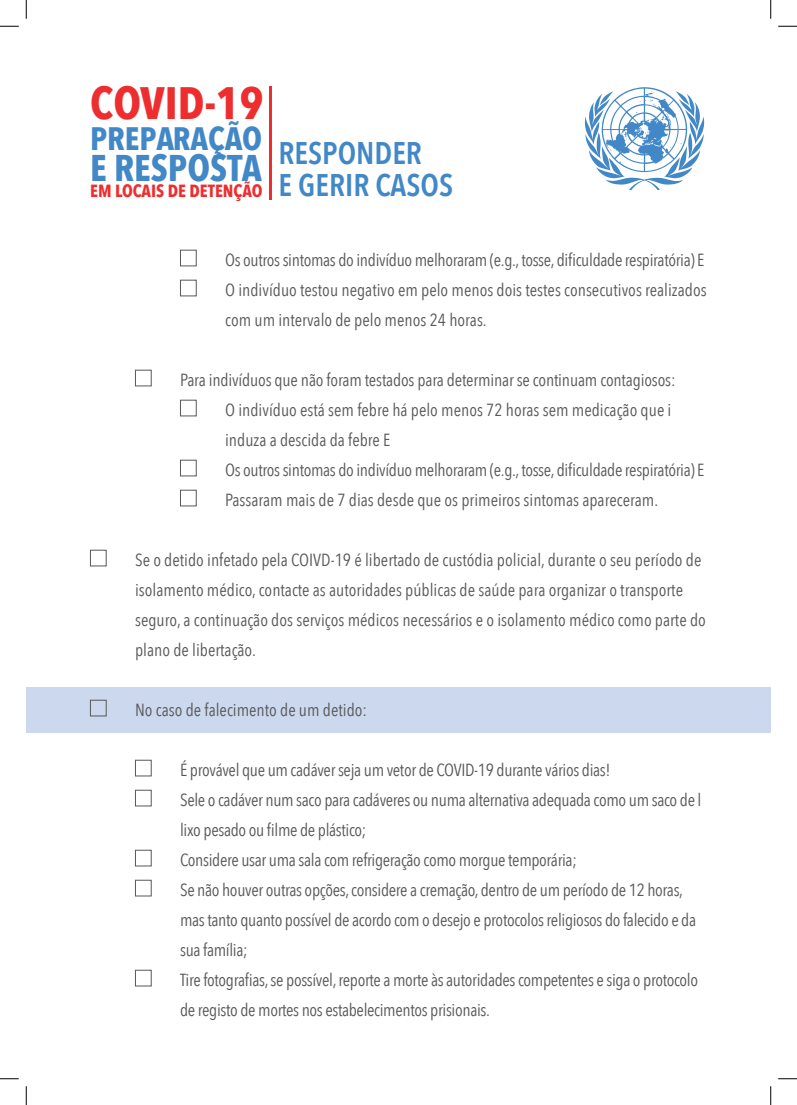
<style>
.page{position:relative;width:797px;height:1105px;background:#fff}
.page>*{position:absolute;margin:0;border:0;box-sizing:border-box;transform-origin:0 0}
.t1{font:700 45.25px "Avenir Next Condensed";color:#ee2d2f}
.t2{font:700 37.12px "Avenir Next Condensed";color:#4288c7}
.t3{font:700 32.38px "Avenir Next Condensed";color:#4288c7}
.t4{font:600 31.25px/32.5px "Avenir Next Condensed";color:#4288c7}
.t5{font:700 17.62px "Avenir Next Condensed";color:#ee2d2f}
.Main_text{font:17.5px "Avenir Next Condensed";letter-spacing:-.02em;color:#57585a}
.Main_text-2{font:17.5px "Avenir Next Condensed";color:#57585a}
</style>
<div class="page">
<svg style="left:584px;top:87px;width:120px;height:103px"></svg>
<hr style="left:269px;top:86px;width:2px;height:113px;background:#ee2d2f">
<div style="left:26px;top:688px;width:744px;height:45px;background:#ccd8ed"></div>
<div style="left:180px;top:250px;width:17px;height:16px;border:1px solid #57585a"></div>
<div style="left:180px;top:280px;width:17px;height:16px;border:1px solid #57585a"></div>
<div style="left:135px;top:370px;width:17px;height:16px;border:1px solid #57585a"></div>
<div style="left:180px;top:400px;width:17px;height:16px;border:1px solid #57585a"></div>
<div style="left:180px;top:460px;width:17px;height:16px;border:1px solid #57585a"></div>
<div style="left:180px;top:490px;width:17px;height:16px;border:1px solid #57585a"></div>
<div style="left:90px;top:550px;width:17px;height:16px;border:1px solid #57585a"></div>
<div style="left:90px;top:700px;width:17px;height:16px;border:1px solid #57585a"></div>
<div style="left:135px;top:760px;width:17px;height:16px;border:1px solid #57585a"></div>
<div style="left:135px;top:790px;width:17px;height:16px;border:1px solid #57585a"></div>
<div style="left:135px;top:850px;width:17px;height:16px;border:1px solid #57585a"></div>
<div style="left:135px;top:880px;width:17px;height:16px;border:1px solid #57585a"></div>
<div style="left:135px;top:970px;width:17px;height:16px;border:1px solid #57585a"></div>
<svg style="left:0;top:25px;width:19px;height:2px"></svg>
<svg style="left:778px;top:25px;width:19px;height:2px"></svg>
<svg style="left:0;top:1078px;width:19px;height:1px"></svg>
<svg style="left:778px;top:1078px;width:19px;height:1px"></svg>
<svg style="left:25px;top:0;width:2px;height:19px"></svg>
<svg style="left:25px;top:1086px;width:2px;height:19px"></svg>
<svg style="left:770px;top:0;width:1px;height:19px"></svg>
<svg style="left:770px;top:1086px;width:1px;height:19px"></svg>
<h1 class="t1" style="left:90px;top:76px;width:175px">COVID-19</h1>
<h3 class="t3" style="left:90px;top:119px;width:173px">PREPARAÇÃO</h3>
<h2 class="t2" style="left:90px;top:145px;width:173px">E RESPOSTA</h2>
<p class="t5" style="left:90px;top:180px;width:174px">EM LOCAIS DE DETENÇÃO</p>
<h3 class="t4" style="left:278px;top:136px;width:176px">RESPONDER<br>E GERIR CASOS</h3>
<p class="Main_text" style="left:225px;top:245px;width:481px">Os outros sintomas do indivíduo melhoraram (e.g., tosse, dificuldade respiratória) E</p>
<p class="Main_text-2" style="left:225px;top:275px;width:483px">O indivíduo testou negativo em pelo menos dois testes consecutivos realizados</p>
<p class="Main_text-2" style="left:225px;top:305px;width:263px">com um intervalo de pelo menos 24 horas.</p>
<p class="Main_text" style="left:180px;top:365px;width:497px">Para indivíduos que não foram testados para determinar se continuam contagiosos:</p>
<p class="Main_text-2" style="left:225px;top:395px;width:448px">O indivíduo está sem febre há pelo menos 72 horas sem medicação que i</p>
<p class="Main_text-2" style="left:225px;top:425px;width:167px">induza a descida da febre E</p>
<p class="Main_text" style="left:225px;top:455px;width:481px">Os outros sintomas do indivíduo melhoraram (e.g., tosse, dificuldade respiratória) E</p>
<p class="Main_text-2" style="left:225px;top:485px;width:434px">Passaram mais de 7 dias desde que os primeiros sintomas apareceram.</p>
<p class="Main_text-2" style="left:135px;top:545px;width:568px">Se o detido infetado pela COIVD-19 é libertado de custódia policial, durante o seu período de</p>
<p class="Main_text-2" style="left:135px;top:575px;width:549px">isolamento médico, contacte as autoridades públicas de saúde para organizar o transporte</p>
<p class="Main_text-2" style="left:135px;top:605px;width:572px">seguro, a continuação dos serviços médicos necessários e o isolamento médico como parte do</p>
<p class="Main_text-2" style="left:135px;top:635px;width:122px">plano de libertação.</p>
<p class="Main_text-2" style="left:135px;top:695px;width:233px">No caso de falecimento de um detido:</p>
<p class="Main_text" style="left:180px;top:755px;width:432px">É provável que um cadáver seja um vetor de COVID-19 durante vários dias!</p>
<p class="Main_text" style="left:180px;top:785px;width:523px">Sele o cadáver num saco para cadáveres ou numa alternativa adequada como um saco de l</p>
<p class="Main_text" style="left:180px;top:815px;width:188px">lixo pesado ou filme de plástico;</p>
<p class="Main_text" style="left:180px;top:845px;width:398px">Considere usar uma sala com refrigeração como morgue temporária;</p>
<p class="Main_text" style="left:180px;top:875px;width:504px">Se não houver outras opções, considere a cremação, dentro de um período de 12 horas,</p>
<p class="Main_text" style="left:180px;top:905px;width:517px">mas tanto quanto possível de acordo com o desejo e protocolos religiosos do falecido e da</p>
<p class="Main_text" style="left:180px;top:935px;width:69px">sua família;</p>
<p class="Main_text" style="left:180px;top:965px;width:519px">Tire fotografias, se possível, reporte a morte às autoridades competentes e siga o protocolo</p>
<p class="Main_text" style="left:180px;top:995px;width:311px">de registo de mortes nos estabelecimentos prisionais.</p>
</div>
